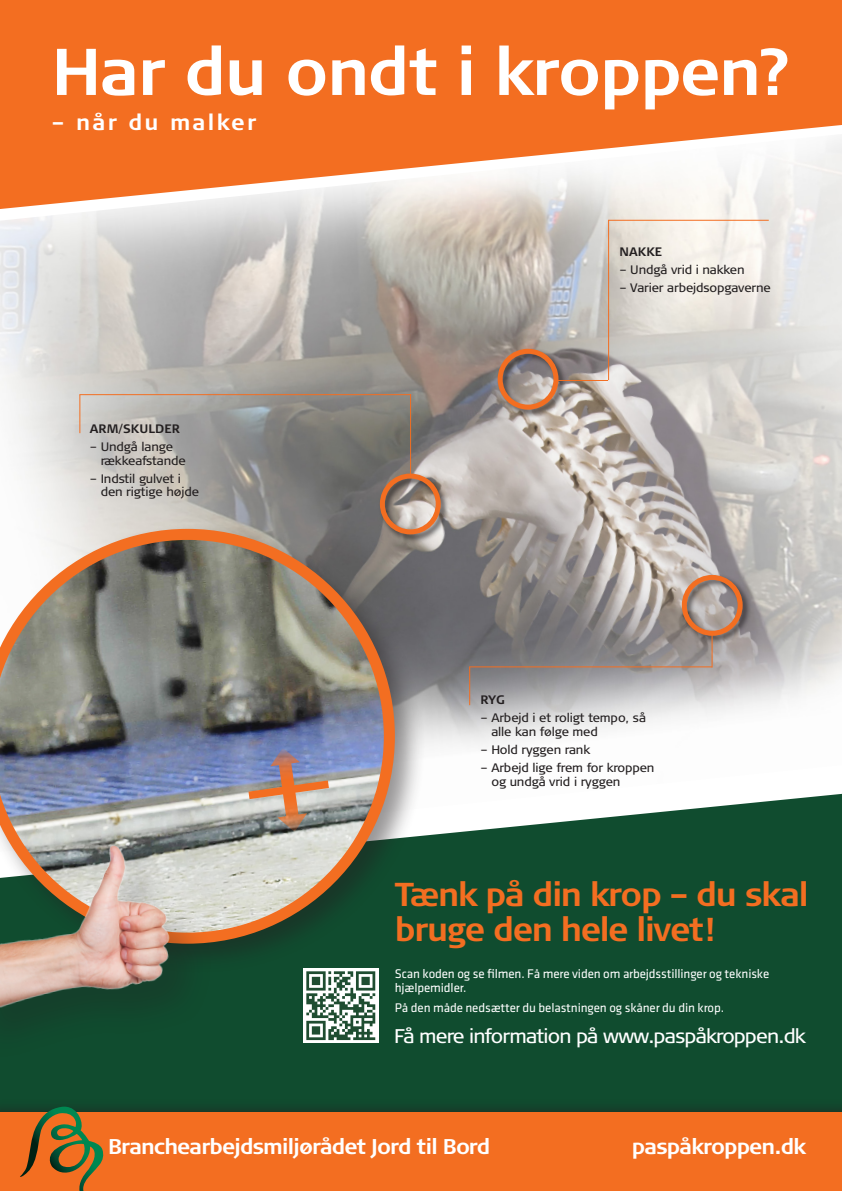
<style>
.page{position:relative;width:842px;height:1191px;background:#fff}
.page>*{position:absolute;margin:0;border:0;box-sizing:border-box;transform-origin:0 0}
.t1{font:700 65.9px "Signa Normal";letter-spacing:-.02em;color:#fff}
.t2{font:700 33.1px/35px "Signa Normal";letter-spacing:-.04em;color:#f36e21}
.t3{font:700 22px "Signa Normal";letter-spacing:.1em;color:#fff}
.t4{font:700 21.3px "Signa Normal";letter-spacing:-.04em;color:#fff}
.t5{font:19.8px "Signa Normal";letter-spacing:-.04em;color:#fff}
.t6{font:13px/14px "Klavika";letter-spacing:-.01em;color:#fff}
.t7{font:12.3px/13.5px "Signa Normal";letter-spacing:-.01em;color:#231f20}
.t8{font:700 12.3px "Signa Normal";letter-spacing:.01em;color:#231f20}
</style>
<div class="page">
<img style="left:0;top:235px;width:842px;height:511px">
<div style="left:0;top:793px;width:842px;height:306px;background:#104c2f"></div>
<svg style="left:0;top:0;width:842px;height:235px;background:#f1925a"></svg>
<div style="left:0;top:1099px;width:842px;height:92px;background:#12462d"></div>
<div style="left:0;top:1111px;width:842px;height:80px;background:#f36e21"></div>
<svg style="left:20px;top:1106px;width:84px;height:85px"></svg>
<div style="left:0;top:522px;width:426px;height:452px;background:#231f20;opacity:.47"></div>
<img style="left:0;top:529px;width:395px;height:414px">
<img style="left:248px;top:747px;width:81px;height:85px">
<img style="left:304px;top:968px;width:74px;height:74px">
<div style="left:496px;top:347px;width:72px;height:72px;background:#231f20;opacity:.75"></div>
<div style="left:498px;top:349px;width:60px;height:60px;border:5px solid #f36e21;border-radius:50%"></div>
<div style="left:680px;top:573px;width:72px;height:72px;background:#231f20;opacity:.75"></div>
<div style="left:682px;top:575px;width:61px;height:61px;border:5px solid #f36e21;border-radius:50%"></div>
<div style="left:378px;top:472px;width:72px;height:72px;background:#231f20;opacity:.75"></div>
<div style="left:380px;top:473px;width:61px;height:61px;border:5px solid #f36e21;border-radius:50%"></div>
<hr style="left:608px;top:220px;width:1px;height:160px;background:#f36e21">
<hr style="left:79px;top:395px;width:1px;height:38px;background:#f36e21">
<hr style="left:410px;top:394px;width:1px;height:82px;background:#f36e21">
<hr style="left:469px;top:667px;width:1px;height:38px;background:#f36e21">
<hr style="left:609px;top:220px;width:160px;height:1px;background:#f36e21">
<hr style="left:556px;top:380px;width:52px;height:1px;background:#f36e21">
<hr style="left:79px;top:394px;width:332px;height:1px;background:#f36e21">
<hr style="left:469px;top:666px;width:243px;height:1px;background:#f36e21">
<hr style="left:711px;top:633px;width:1px;height:34px;background:#f36e21">
<div style="left:0;top:845px;width:214px;height:215px;background:#104c2f"></div>
<img style="left:0;top:815px;width:223px;height:199px">
<p class="t1" style="left:51px;top:34px;width:743px">Har du ondt i kroppen?</p>
<p class="t3" style="left:51px;top:109px;width:206px">– når du malker</p>
<p class="t8" style="left:90px;top:421px;width:92px">ARM/SKULDER</p>
<p class="t7" style="left:101px;top:440px;width:87px;text-indent:-11px">– Undgå lange rækkeafstande</p>
<p class="t7" style="left:101px;top:472px;width:100px;text-indent:-11px">– Indstil gulvet i den rigtige højde</p>
<p class="t8" style="left:619px;top:244px;width:44px">NAKKE</p>
<p class="t7" style="left:619px;top:263px;width:127px">– Undgå vrid i nakken</p>
<p class="t7" style="left:619px;top:281px;width:153px">– Varier arbejdsopgaverne</p>
<p class="t8" style="left:480px;top:692px;width:26px">RYG</p>
<p class="t7" style="left:491px;top:711px;width:156px;text-indent:-11px">– Arbejd i et roligt tempo, så alle kan følge med</p>
<p class="t7" style="left:480px;top:743px;width:111px">– Hold ryggen rank</p>
<p class="t7" style="left:491px;top:761px;width:165px;text-indent:-11px">– Arbejd lige frem for kroppen og undgå vrid i ryggen</p>
<h2 class="t2" style="left:395px;top:877px;width:415px">Tænk på din krop – du skal bruge den hele livet!</h2>
<p class="t6" style="left:395px;top:967px;width:376px">Scan koden og se filmen. Få mere viden om arbejdsstillinger og tekniske hjælpemidler.</p>
<p class="t6" style="left:395px;top:1001px;width:331px">På den måde nedsætter du belastningen og skåner du din krop.</p>
<h3 class="t5" style="left:394px;top:1024px;width:413px">Få mere information på www.paspåkroppen.dk</h3>
<h3 class="t4" style="left:108px;top:1134px;width:384px">Branchearbejdsmiljørådet Jord til Bord</h3>
<h3 class="t4" style="left:632px;top:1134px;width:176px">paspåkroppen.dk</h3>
</div>
